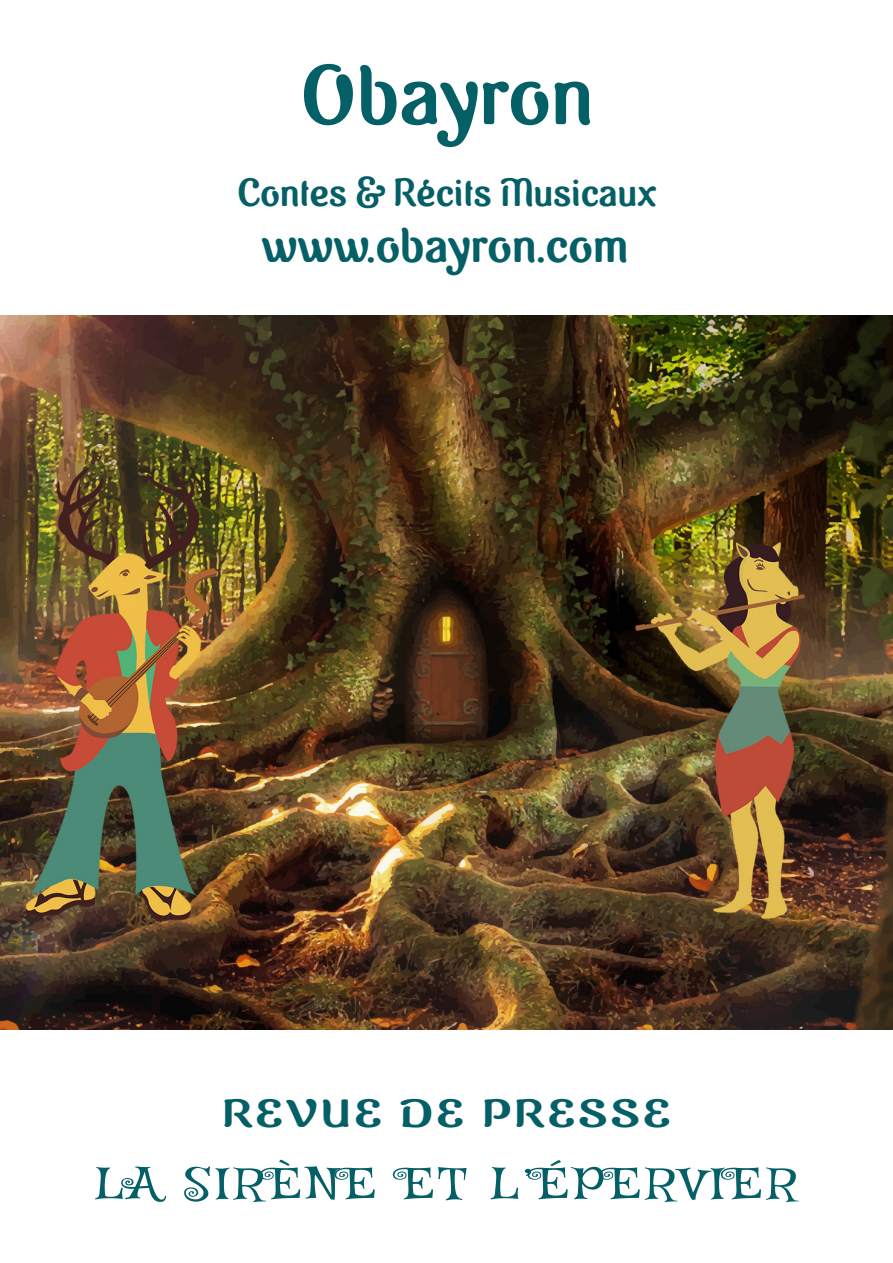
<style>
.page{position:relative;width:893px;height:1263px;background:#fff}
.page>*{position:absolute;margin:0;border:0;box-sizing:border-box;transform-origin:0 0}
.t1{font:78px "Sugar&Vinegar";color:#055f67}
.t2{font:45px "Sugar&Vinegar";color:#055f67}
.t3{font:42px "Mystery Quest";letter-spacing:.07em;color:#055f67;scale:1.33 1}
.t4{font:36px "Sugar&Vinegar";color:#055f67}
.t5{font:36px "Sugar&Vinegar";letter-spacing:.07em;color:#055f67;scale:1.33 1}
</style>
<div class="page">
<img style="left:0;top:316px;width:893px;height:713px">
<p class="t1" style="left:300px;top:52px;width:295px">Obayron</p>
<p class="t4" style="left:237px;top:172px;width:420px">Contes &amp; Rècits Musicaux</p>
<p class="t2" style="left:262px;top:220px;width:368px">www.obayron.com</p>
<p class="t5" style="left:222px;top:1093px;width:339px">REVUE DE PRESSE</p>
<p class="t3" style="left:95px;top:1158px;width:529px">LA SIRÈNE ET L’ÉPERVIER</p>
</div>
